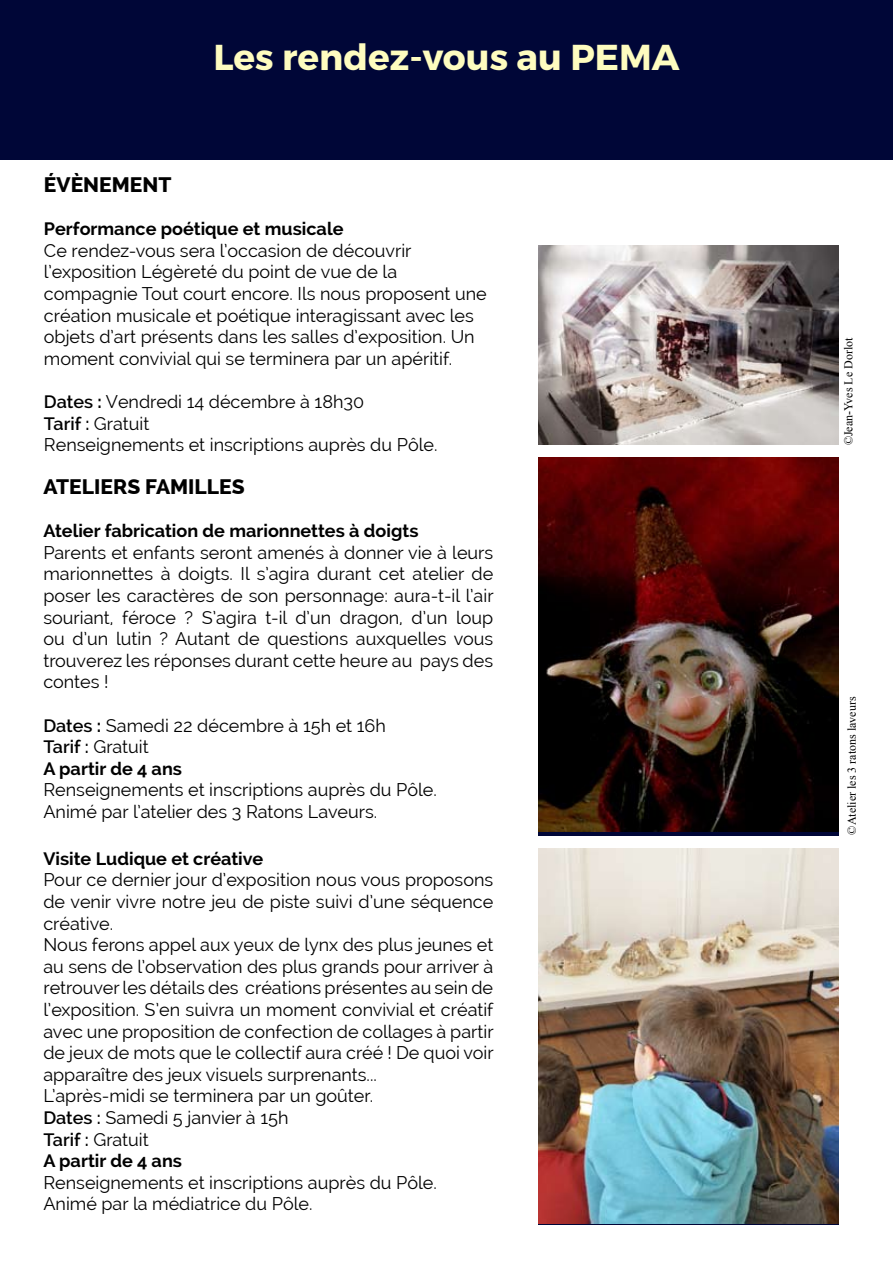
<style>
.page{position:relative;width:893px;height:1263px;background:#fff}
.page>*{position:absolute;margin:0;border:0;box-sizing:border-box;transform-origin:0 0}
.t1{font:700 36px "Montserrat";color:#fefcbf}
.t2{font:800 21px "Raleway";color:#000}
.t3{font:18px/21.6px "Raleway";color:#000}
.t4{font:700 18px "Raleway";color:#000}
.t5{font:12px "Times New Roman";color:#000}
.s1{font-weight:600}
.s2{font-weight:700}
</style>
<div class="page">
<div style="left:0;top:0;width:893px;height:159px;background:#000637"></div>
<img style="left:539px;top:458px;width:300px;height:373px">
<img style="left:539px;top:848px;width:300px;height:375px">
<img style="left:539px;top:245px;width:300px;height:200px">
<h1 class="t1" style="left:213px;top:35px;width:468px">Les rendez-vous au PEMA</h1>
<p class="t2" style="left:44px;top:173px;width:129px">ÉVÈNEMENT</p>
<p class="t4" style="left:44px;top:219px;width:301px">Performance poétique et musicale</p>
<p class="t3" style="left:44px;top:240px;width:444px">Ce rendez-vous sera l’occasion de découvrir l’exposition Légèreté du point de vue de la compagnie Tout court encore. Ils nous proposent une création musicale et poétique interagissant avec les objets d’art présents dans les salles d’exposition. Un moment convivial qui se terminera par un apéritif.</p>
<p class="t3" style="left:44px;top:391px;width:395px"><span class="s1">Dates</span> <span class="s2">:</span> Vendredi 14 décembre à 18h30<br><span class="s1">Tarif :</span> Gratuit<br>Renseignements et inscriptions auprès du Pôle.</p>
<p class="t2" style="left:43px;top:475px;width:203px">ATELIERS FAMILLES</p>
<p class="t4" style="left:43px;top:520px;width:377px">Atelier fabrication de marionnettes à doigts</p>
<p class="t3" style="left:43px;top:541px;width:452px;text-align:justify">Parents et enfants seront amenés à donner vie à leurs marionnettes à doigts. Il s’agira durant cet atelier de poser les caractères de son personnage: aura-t-il l’air souriant, féroce ? S’agira t-il d’un dragon, d’un loup ou d’un lutin ? Autant de questions auxquelles vous trouverez les réponses durant cette heure au pays des contes !</p>
<p class="t3" style="left:43px;top:714px;width:344px"><span class="s1">Dates</span> <span class="s2">:</span> Samedi 22 décembre à 15h et 16h<br><span class="s1">Tarif :</span> Gratuit<br><span class="s2">A partir de 4 ans</span></p>
<p class="t3" style="left:43px;top:779px;width:395px">Renseignements et inscriptions auprès du Pôle.<br>Animé par l’atelier des 3 Ratons Laveurs.</p>
<p class="t4" style="left:43px;top:848px;width:222px">Visite Ludique et créative</p>
<p class="t3" style="left:43px;top:869px;width:452px">Pour ce dernier jour d’exposition nous vous proposons de venir vivre notre jeu de piste suivi d’une séquence créative.<br>Nous ferons appel aux yeux de lynx des plus jeunes et au sens de l’observation des plus grands pour arriver à retrouver les détails des créations présentes au sein de l’exposition. S’en suivra un moment convivial et créatif avec une proposition de confection de collages à partir de jeux de mots que le collectif aura créé ! De quoi voir apparaître des jeux visuels surprenants...<br>L’après-midi se terminera par un goûter.<br><span class="s1">Dates :</span> Samedi 5 janvier à 15h<br><span class="s1">Tarif :</span> Gratuit<br><span class="s2">A partir de 4 ans</span></p>
<p class="t3" style="left:43px;top:1171px;width:395px">Renseignements et inscriptions auprès du Pôle.<br>Animé par la médiatrice du Pôle.</p>
<p class="t5" style="left:840px;top:445px;width:109px;rotate:-90deg">©Jean-Yves Le Dorlot</p>
<p class="t5" style="left:844px;top:834px;width:139px;rotate:-90deg">©Atelier les 3 ratons laveurs</p>
</div>
